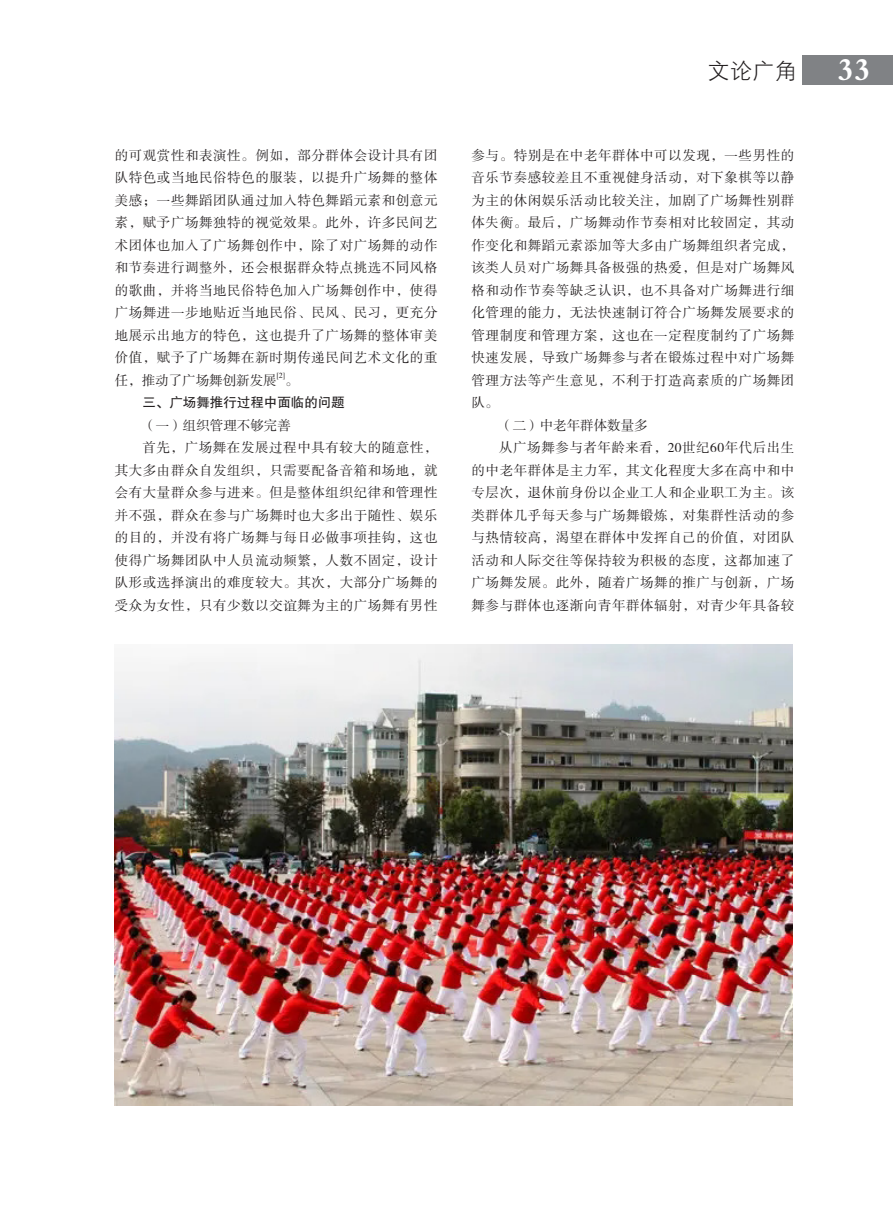
<style>
.page{position:relative;width:893px;height:1212px;background:#fff}
.page>*{position:absolute;margin:0;border:0;box-sizing:border-box;transform-origin:0 0}
.t1{font:22.5px "FZXH1 K GBK1 0";color:#231f20}
.正文{font:13.5px/22.5px "FZSSK GBK1 0";letter-spacing:.04em;color:#231f20;text-align:justify}
.正文-2{font:13.5px "FZSSK GBK1 0";color:#231f20}
.正文-3{font:13.5px "FZHTK GBK1 0";color:#231f20}
.正文-4{font:7.8px "FZSSK GBK1 0";color:#231f20}
.s1{font-family:"FZDBSK GBK1 0";font-size:33px;color:#fff}
</style>
<div class="page">
<div style="left:803px;top:55px;width:90px;height:30px;background:#808285"></div>
<img style="left:115px;top:644px;width:678px;height:462px">
<p class="正文" style="left:115px;top:144px;width:324px">的可观赏性和表演性。例如，部分群体会设计具有团队特色或当地民俗特色的服装，以提升广场舞的整体美感；一些舞蹈团队通过加入特色舞蹈元素和创意元素，赋予广场舞独特的视觉效果。此外，许多民间艺术团体也加入了广场舞创作中，除了对广场舞的动作和节奏进行调整外，还会根据群众特点挑选不同风格的歌曲，并将当地民俗特色加入广场舞创作中，使得广场舞进一步地贴近当地民俗、民风、民习，更充分地展示出地方的特色，这也提升了广场舞的整体审美价值，赋予了广场舞在新时期传递民间艺术文化的重任，推动了广场舞创新发展</p>
<p class="正文-4" style="left:277px;top:371px;width:10px">[2]</p>
<p class="正文" style="left:285px;top:369px;width:15px">。</p>
<p class="正文-3" style="left:142px;top:395px;width:204px">三、广场舞推行过程中面临的问题</p>
<p class="正文-2" style="left:142px;top:418px;width:150px">（一）组织管理不够完善</p>
<p class="正文" style="left:115px;top:437px;width:324px;text-indent:28px">首先，广场舞在发展过程中具有较大的随意性，其大多由群众自发组织，只需要配备音箱和场地，就会有大量群众参与进来。但是整体组织纪律和管理性并不强，群众在参与广场舞时也大多出于随性、娱乐的目的，并没有将广场舞与每日必做事项挂钩，这也使得广场舞团队中人员流动频繁，人数不固定，设计队形或选择演出的难度较大。其次，大部分广场舞的受众为女性，只有少数以交谊舞为主的广场舞有男性</p>
<h1 class="t1" style="left:707px;top:59px;width:165px">文论广角 <span class="s1">33</span></h1>
<p class="正文" style="left:472px;top:144px;width:324px">参与。特别是在中老年群体中可以发现，一些男性的音乐节奏感较差且不重视健身活动，对下象棋等以静为主的休闲娱乐活动比较关注，加剧了广场舞性别群体失衡。最后，广场舞动作节奏相对比较固定，其动作变化和舞蹈元素添加等大多由广场舞组织者完成，该类人员对广场舞具备极强的热爱，但是对广场舞风格和动作节奏等缺乏认识，也不具备对广场舞进行细化管理的能力，无法快速制订符合广场舞发展要求的管理制度和管理方案，这也在一定程度制约了广场舞快速发展，导致广场舞参与者在锻炼过程中对广场舞管理方法等产生意见，不利于打造高素质的广场舞团队。</p>
<p class="正文-2" style="left:499px;top:418px;width:150px">（二）中老年群体数量多</p>
<p class="正文" style="left:472px;top:437px;width:324px;text-indent:28px">从广场舞参与者年龄来看，20世纪60年代后出生的中老年群体是主力军，其文化程度大多在高中和中专层次，退休前身份以企业工人和企业职工为主。该类群体几乎每天参与广场舞锻炼，对集群性活动的参与热情较高，渴望在群体中发挥自己的价值，对团队活动和人际交往等保持较为积极的态度，这都加速了广场舞发展。此外，随着广场舞的推广与创新，广场舞参与群体也逐渐向青年群体辐射，对青少年具备较</p>
</div>
